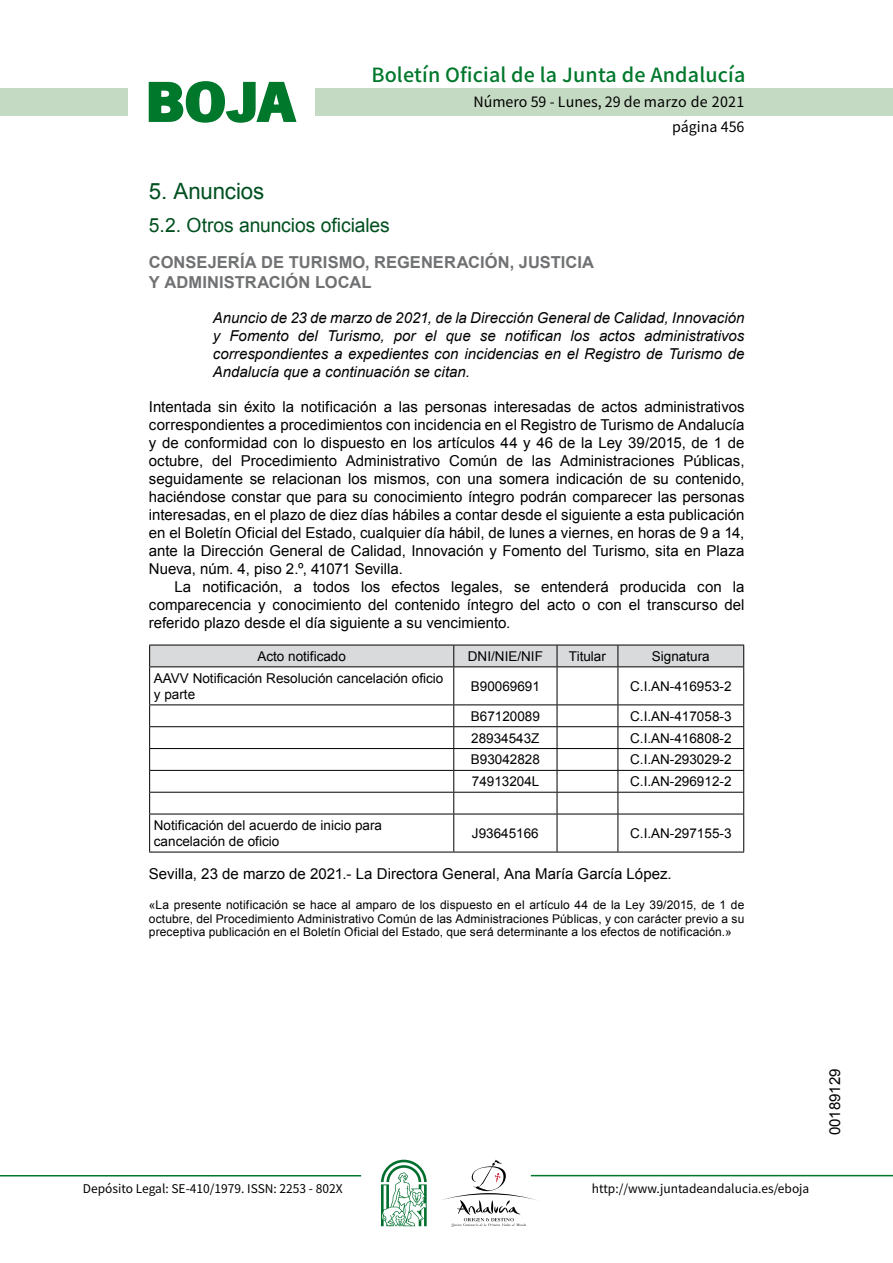
<style>
.page{position:relative;width:893px;height:1263px;background:#fff}
.page>*{position:absolute;margin:0;border:0;box-sizing:border-box;transform-origin:0 0}
.t1{font:700 57.75px "News Got T";color:#00782c;scale:1.14 1}
.t2{font:22.5px "Arial";letter-spacing:-.005em;color:#00501f}
.t3{font:500 19.5px "Noto Sans HK";letter-spacing:.01em;color:#00782c}
.t4{font:19.5px "Arial";letter-spacing:-.005em;color:#00501f}
.t5{font:700 16.5px/19.5px "Arial";letter-spacing:.005em;color:#707173}
.t6{font:15px/18px "Arial";color:#000;text-align:justify}
.t7{font:italic 15px/18px "Arial";color:#000;text-align:justify}
.t8{font:14.25px/24.5px "Noto Sans HK";color:#000;text-align:right}
.t9{font:13.5px/16.2px "Arial";color:#000}
.t10{font:12px/13.5px "Arial";letter-spacing:.01em;color:#000;text-align:justify}
.t11{font:12px "Noto Sans HK";color:#000}
</style>
<div class="page">
<div style="left:315px;top:88px;width:577px;height:28px;background:#c5dac3"></div>
<div style="left:0;top:88px;width:128px;height:28px;background:#c5dac3"></div>
<hr style="left:0;top:1175px;width:361px;height:2px;background:#00782c">
<hr style="left:531px;top:1175px;width:361px;height:1px;background:#00782c">
<svg style="left:148px;top:81px;width:149px;height:42px"></svg>
<svg style="left:442px;top:1160px;width:100px;height:67px"></svg>
<svg style="left:381px;top:1160px;width:45px;height:66px"></svg>
<div style="left:149px;top:645px;width:595px;height:21px;background:#d9dadb"></div>
<hr style="left:149px;top:666px;width:305px;height:1px;background:#000">
<hr style="left:149px;top:667px;width:1px;height:38px;background:#000">
<hr style="left:454px;top:666px;width:103px;height:1px;background:#000">
<hr style="left:453px;top:667px;width:1px;height:38px;background:#000">
<hr style="left:557px;top:666px;width:61px;height:1px;background:#000">
<hr style="left:556px;top:667px;width:1px;height:38px;background:#000">
<hr style="left:618px;top:666px;width:126px;height:1px;background:#000">
<hr style="left:617px;top:667px;width:1px;height:38px;background:#000">
<hr style="left:743px;top:667px;width:1px;height:38px;background:#000">
<hr style="left:149px;top:705px;width:305px;height:1px;background:#000">
<hr style="left:454px;top:705px;width:103px;height:1px;background:#000">
<hr style="left:557px;top:705px;width:61px;height:1px;background:#000">
<hr style="left:618px;top:705px;width:126px;height:1px;background:#000">
<hr style="left:149px;top:726px;width:305px;height:1px;background:#000">
<hr style="left:454px;top:726px;width:103px;height:1px;background:#000">
<hr style="left:557px;top:726px;width:61px;height:1px;background:#000">
<hr style="left:618px;top:726px;width:126px;height:1px;background:#000">
<hr style="left:149px;top:748px;width:305px;height:1px;background:#000">
<hr style="left:454px;top:748px;width:103px;height:1px;background:#000">
<hr style="left:557px;top:748px;width:61px;height:1px;background:#000">
<hr style="left:618px;top:748px;width:126px;height:1px;background:#000">
<hr style="left:149px;top:770px;width:305px;height:1px;background:#000">
<hr style="left:454px;top:770px;width:103px;height:1px;background:#000">
<hr style="left:557px;top:770px;width:61px;height:1px;background:#000">
<hr style="left:618px;top:770px;width:126px;height:1px;background:#000">
<hr style="left:149px;top:792px;width:305px;height:1px;background:#000">
<svg style="left:149px;top:705px;width:1px;height:109px"></svg>
<hr style="left:454px;top:792px;width:103px;height:1px;background:#000">
<svg style="left:453px;top:705px;width:1px;height:109px"></svg>
<hr style="left:557px;top:792px;width:61px;height:1px;background:#000">
<svg style="left:556px;top:705px;width:1px;height:109px"></svg>
<hr style="left:618px;top:792px;width:126px;height:1px;background:#000">
<svg style="left:617px;top:705px;width:1px;height:109px"></svg>
<svg style="left:743px;top:705px;width:1px;height:109px"></svg>
<hr style="left:149px;top:814px;width:305px;height:1px;background:#000">
<hr style="left:149px;top:814px;width:1px;height:38px;background:#000">
<hr style="left:454px;top:814px;width:103px;height:1px;background:#000">
<hr style="left:453px;top:814px;width:1px;height:38px;background:#000">
<hr style="left:557px;top:814px;width:61px;height:1px;background:#000">
<hr style="left:556px;top:814px;width:1px;height:38px;background:#000">
<hr style="left:618px;top:814px;width:126px;height:1px;background:#000">
<hr style="left:617px;top:814px;width:1px;height:38px;background:#000">
<hr style="left:743px;top:814px;width:1px;height:38px;background:#000">
<hr style="left:149px;top:852px;width:305px;height:1px;background:#000">
<hr style="left:454px;top:852px;width:103px;height:1px;background:#000">
<hr style="left:557px;top:852px;width:61px;height:1px;background:#000">
<hr style="left:618px;top:852px;width:126px;height:1px;background:#000">
<h1 class="t1" style="left:145px;top:68px;width:133px">BOJA</h1>
<h3 class="t3" style="left:371px;top:64px;width:375px">Boletín Oficial de la Junta de Andalucía</h3>
<p class="t8" style="left:473px;top:90px;width:272px">Número 59 - Lunes, 29 de marzo de 2021 página 456</p>
<h2 class="t2" style="left:149px;top:177px;width:117px">5. Anuncios</h2>
<h3 class="t4" style="left:149px;top:212px;width:242px">5.2. Otros anuncios oficiales</h3>
<p class="t5" style="left:149px;top:253px;width:447px">CONSEJERÍA DE TURISMO, REGENERACIÓN, JUSTICIA<br>Y ADMINISTRACIÓN LOCAL</p>
<p class="t7" style="left:213px;top:309px;width:533px">Anuncio de 23 de marzo de 2021, de la Dirección General de Calidad, Innovación y Fomento del Turismo, por el que se notifican los actos administrativos correspondientes a expedientes con incidencias en el Registro de Turismo de Andalucía que a continuación se citan.</p>
<p class="t6" style="left:149px;top:398px;width:597px">Intentada sin éxito la notificación a las personas interesadas de actos administrativos correspondientes a procedimientos con incidencia en el Registro de Turismo de Andalucía y de conformidad con lo dispuesto en los artículos 44 y 46 de la Ley 39/2015, de 1 de octubre, del Procedimiento Administrativo Común de las Administraciones Públicas, seguidamente se relacionan los mismos, con una somera indicación de su contenido, haciéndose constar que para su conocimiento íntegro podrán comparecer las personas interesadas, en el plazo de diez días hábiles a contar desde el siguiente a esta publicación en el Boletín Oficial del Estado, cualquier día hábil, de lunes a viernes, en horas de 9 a 14, ante la Dirección General de Calidad, Innovación y Fomento del Turismo, sita en Plaza Nueva, núm. 4, piso 2.º, 41071 Sevilla.</p>
<p class="t6" style="left:149px;top:578px;width:597px;text-indent:26px">La notificación, a todos los efectos legales, se entenderá producida con la comparecencia y conocimiento del contenido íntegro del acto o con el transcurso del referido plazo desde el día siguiente a su vencimiento.</p>
<p class="t9" style="left:257px;top:648px;width:90px">Acto notificado</p>
<p class="t9" style="left:468px;top:648px;width:77px">DNI/NIE/NIF</p>
<p class="t9" style="left:569px;top:648px;width:39px">Titular</p>
<p class="t9" style="left:652px;top:648px;width:59px">Signatura</p>
<p class="t9" style="left:154px;top:670px;width:291px">AAVV Notificación Resolución cancelación oficio y parte</p>
<p class="t9" style="left:471px;top:678px;width:71px">B90069691</p>
<p class="t9" style="left:630px;top:678px;width:103px">C.I.AN-416953-2</p>
<p class="t9" style="left:471px;top:708px;width:71px">B67120089</p>
<p class="t9" style="left:630px;top:708px;width:103px">C.I.AN-417058-3</p>
<p class="t9" style="left:471px;top:730px;width:70px">28934543Z</p>
<p class="t9" style="left:630px;top:730px;width:103px">C.I.AN-416808-2</p>
<p class="t9" style="left:471px;top:752px;width:71px">B93042828</p>
<p class="t9" style="left:630px;top:752px;width:103px">C.I.AN-293029-2</p>
<p class="t9" style="left:472px;top:774px;width:69px">74913204L</p>
<p class="t9" style="left:630px;top:774px;width:103px">C.I.AN-296912-2</p>
<p class="t9" style="left:154px;top:817px;width:230px">Notificación del acuerdo de inicio para cancelación de oficio</p>
<p class="t9" style="left:472px;top:825px;width:68px">J93645166</p>
<p class="t9" style="left:630px;top:825px;width:103px">C.I.AN-297155-3</p>
<p class="t6" style="left:149px;top:865px;width:524px">Sevilla, 23 de marzo de 2021.- La Directora General, Ana María García López.</p>
<p class="t10" style="left:149px;top:899px;width:597px">«La presente notificación se hace al amparo de los dispuesto en el artículo 44 de la Ley 39/2015, de 1 de octubre, del Procedimiento Administrativo Común de las Administraciones Públicas, y con carácter previo a su preceptiva publicación en el Boletín Oficial del Estado, que será determinante a los efectos de notificación.»</p>
<p class="t11" style="left:83px;top:1181px;width:261px">Depósito Legal: SE-410/1979. ISSN: 2253 - 802X</p>
<p class="t11" style="left:592px;top:1181px;width:219px">http://www.juntadeandalucia.es/eboja</p>
<p class="t6" style="left:826px;top:1135px;width:68px;rotate:-90deg">00189129</p>
</div>
